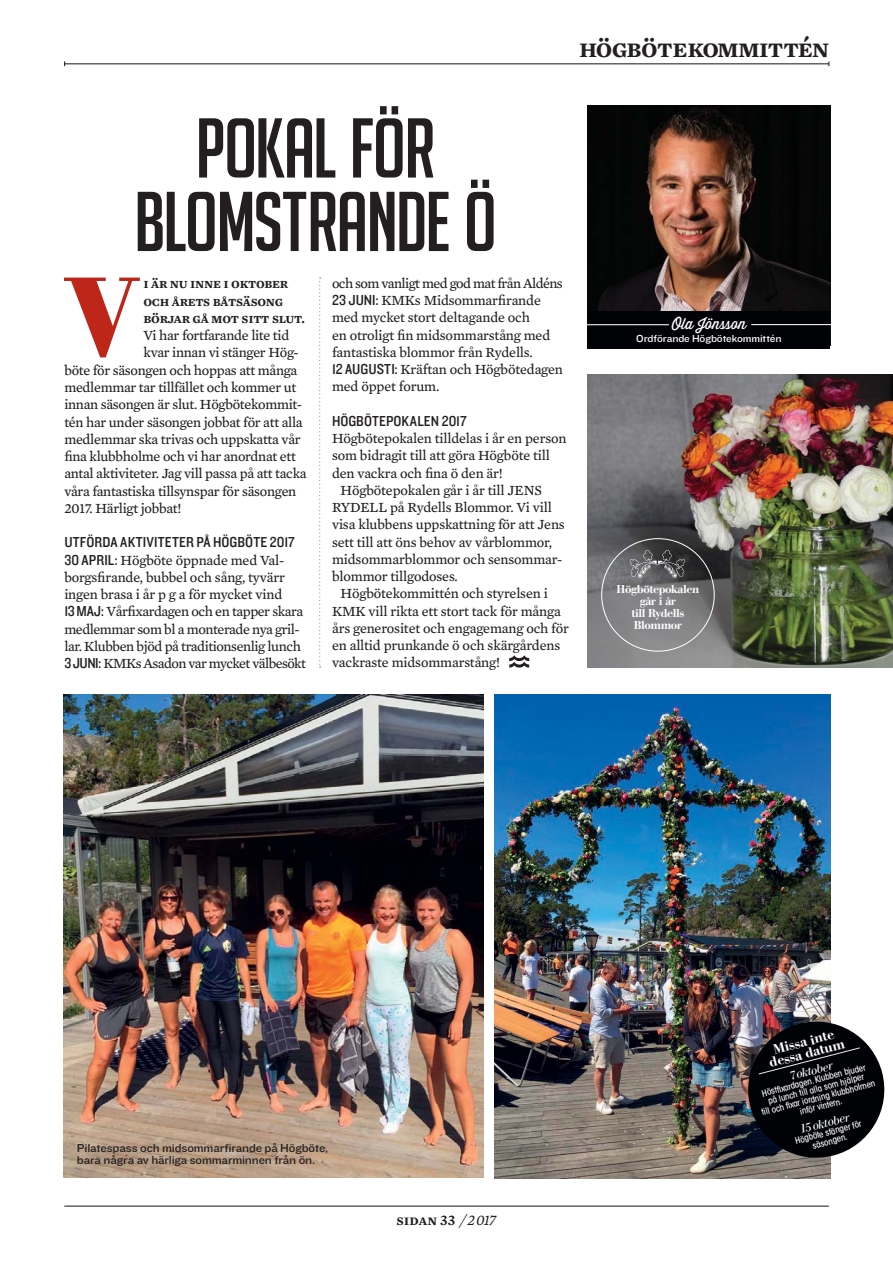
<style>
.page{position:relative;width:893px;height:1263px;background:#fff}
.page>*{position:absolute;margin:0;border:0;box-sizing:border-box;transform-origin:0 0}
.t1{font:700 112.5px "AT Our Bodoni";color:#bf261a}
.t2{font:82.5px/73.5px "Big Noodle Titling";letter-spacing:-.02em;color:#231f20;text-align:center}
.t3{font:27px "Mercury Text G1 Semibold SC";letter-spacing:-.03em;color:#231f20}
.t4{font:15px "Knockout 30 Junior Welterwt";letter-spacing:.01em;color:#231f20}
.t5{font:15px "Mercury Text G1 Semibold SC";color:#231f20}
.t6{font:15px "Thirsty Script";color:#fff}
.t7{font:14.25px/17.2px "Mercury Text G3 Roman";letter-spacing:-.01em;color:#231f20}
.t8{font:14.25px/17.2px "Mercury Text G3 Roman";letter-spacing:-.03em;color:#231f20}
.t9{font:14.25px/17.2px "Mercury Text G2 Semibold SC";letter-spacing:-.02em;color:#231f20}
.t10{font:500 13.5px/12px "AT Our Bodoni";color:#fff;text-align:center}
.t11{font:12px/12px "Knockout 32 Junior Cruisewt";letter-spacing:-.015em;color:#231f20}
.t12{font:italic 12px "AT Our Bodoni";color:#fff}
.t13{font:500 11.4px/12px "AT Our Bodoni";letter-spacing:-.04em;color:#fff;text-align:center}
.t14{font:10.5px "Knockout 32 Junior Cruisewt";letter-spacing:-.01em;color:#fff}
.t15{font:9px/9px "ITC Avant Garde MM.455.450.";color:#fff;text-align:center}
.s1{font-family:"Knockout 30 Junior Welterwt";font-size:15px}
.s2{font-family:"Mercury Text G2";font-style:italic}
</style>
<div class="page">
<img style="left:588px;top:106px;width:242px;height:205px">
<div style="left:588px;top:311px;width:242px;height:38px;background:#010205"></div>
<hr style="left:751px;top:324px;width:87px;height:1px;background:#fff">
<hr style="left:582px;top:324px;width:87px;height:1px;background:#fff">
<hr style="left:65px;top:63px;width:764px;height:1px;background:#231f20">
<img style="left:588px;top:374px;width:305px;height:294px">
<svg style="left:630px;top:550px;width:55px;height:28px;background:#626264"></svg>
<svg style="left:509px;top:655px;width:20px;height:12px"></svg>
<svg style="left:319px;top:277px;width:2px;height:390px"></svg>
<img style="left:494px;top:695px;width:336px;height:483px">
<hr style="left:64px;top:1205px;width:765px;height:1px;background:#231f20">
<img style="left:64px;top:694px;width:420px;height:484px">
<svg style="left:741px;top:1014px;width:144px;height:151px;background:#363539"></svg>
<h3 class="t3" style="left:579px;top:32px;width:251px">högbötekommittén</h3>
<h2 class="t2" style="left:134px;top:111px;width:364px">POKAL FÖR<br>BLOMSTRANDE Ö</h2>
<h1 class="t1" style="left:64px;top:274px;width:77px">V</h1>
<p class="t7" style="left:332px;top:275px;width:232px">och som vanligt med god mat från Aldéns<br><span class="s1">23 JUNI:</span> KMKs Midsommarfirande med mycket stort deltagande och<br>en otroligt fin midsommarstång med fantastiska blommor från Rydells.<br><span class="s1">12 AUGUSTI:</span> Kräftan och Högbötedagen med öppet forum.</p>
<p class="t4" style="left:332px;top:416px;width:136px">HÖGBÖTEPOKALEN 2017</p>
<p class="t7" style="left:332px;top:430px;width:236px">Högbötepokalen tilldelas i år en person</p>
<p class="t7" style="left:332px;top:447px;width:219px">som bidragit till att göra Högböte till</p>
<p class="t7" style="left:332px;top:465px;width:172px">den vackra och fina ö den är!</p>
<p class="t7" style="left:341px;top:482px;width:203px">Högbötepokalen går i år till JENS</p>
<p class="t7" style="left:332px;top:499px;width:221px">RYDELL på Rydells Blommor. Vi vill</p>
<p class="t7" style="left:332px;top:516px;width:234px">visa klubbens uppskattning för att Jens</p>
<p class="t7" style="left:332px;top:534px;width:222px">sett till att öns behov av vårblommor,</p>
<p class="t7" style="left:332px;top:551px;width:232px">midsommarblommor och sensommar-</p>
<p class="t7" style="left:332px;top:568px;width:127px">blommor tillgodoses.</p>
<p class="t7" style="left:341px;top:585px;width:209px">Högbötekommittén och styrelsen i</p>
<p class="t7" style="left:332px;top:603px;width:230px">KMK vill rikta ett stort tack för många</p>
<p class="t7" style="left:332px;top:620px;width:238px">års generositet och engagemang och för</p>
<p class="t7" style="left:332px;top:637px;width:230px">en alltid prunkande ö och skärgårdens</p>
<p class="t7" style="left:332px;top:654px;width:170px">vackraste midsommarstång!</p>
<p class="t9" style="left:143px;top:275px;width:163px">i är nu inne i oktober och årets båtsäsong börjar gå mot sitt slut.</p>
<p class="t7" style="left:143px;top:327px;width:147px">Vi har fortfarande lite tid</p>
<p class="t7" style="left:143px;top:345px;width:157px">kvar innan vi stänger Hög-</p>
<p class="t7" style="left:64px;top:362px;width:235px">böte för säsongen och hoppas att många</p>
<p class="t7" style="left:64px;top:379px;width:233px">medlemmar tar tillfället och kommer ut</p>
<p class="t7" style="left:64px;top:396px;width:239px">innan säsongen är slut. Högbötekommit-</p>
<p class="t7" style="left:64px;top:414px;width:240px">tén har under säsongen jobbat för att alla</p>
<p class="t7" style="left:64px;top:431px;width:238px">medlemmar ska trivas och uppskatta vår</p>
<p class="t7" style="left:64px;top:448px;width:233px">fina klubbholme och vi har anordnat ett</p>
<p class="t7" style="left:64px;top:465px;width:244px">antal aktiviteter. Jag vill passa på att tacka</p>
<p class="t7" style="left:64px;top:483px;width:233px">våra fantastiska tillsynspar för säsongen</p>
<p class="t7" style="left:64px;top:500px;width:119px">2017. Härligt jobbat!</p>
<p class="t4" style="left:64px;top:537px;width:232px">UTFÖRDA AKTIVITETER PÅ HÖGBÖTE 2017</p>
<p class="t8" style="left:64px;top:552px;width:243px"><span class="s1">30 APRIL:</span> Högböte öppnade med Val&shy;borgsfirande, bubbel och sång, tyvärr ingen brasa i år p g a för mycket vind<br><span class="s1">13 MAJ:</span> Vårfixardagen och en tapper skara medlemmar som bl a monterade nya gril&shy;lar. Klubben bjöd på traditionsenlig lunch <span class="s1">3 JUNI:</span> KMKs Asadon var mycket välbesökt</p>
<p class="t6" style="left:672px;top:315px;width:76px">Ola Jönsson</p>
<p class="t14" style="left:636px;top:334px;width:147px">Ordförande Högbötekommittén</p>
<p class="t13" style="left:617px;top:584px;width:84px">Högbötepokalen går i år<br>till Rydells<br>Blommor</p>
<p class="t11" style="left:77px;top:1143px;width:253px">Pilatespass och midsommarfirande på Högböte, bara några av härliga sommarminnen från ön.</p>
<p class="t5" style="left:397px;top:1211px;width:101px">sidan 33 <span class="s2">/2017</span></p>
<p class="t10" style="left:765px;top:1046px;width:79px;rotate:-14deg">Missa inte dessa datum</p>
<p class="t12" style="left:788px;top:1069px;width:46px;rotate:-14deg">7 oktober</p>
<p class="t15" style="left:756px;top:1091px;width:119px;rotate:-15deg">Höstfi xardagen. Klubben bjuder på lunch till alla som hjälper<br>till och fi xar iordning klubbholmen inför vintern.</p>
<p class="t12" style="left:798px;top:1122px;width:53px;rotate:-14deg">15 oktober</p>
<p class="t15" style="left:794px;top:1137px;width:70px;rotate:-15deg">Högböte stänger för säsongen.</p>
</div>
